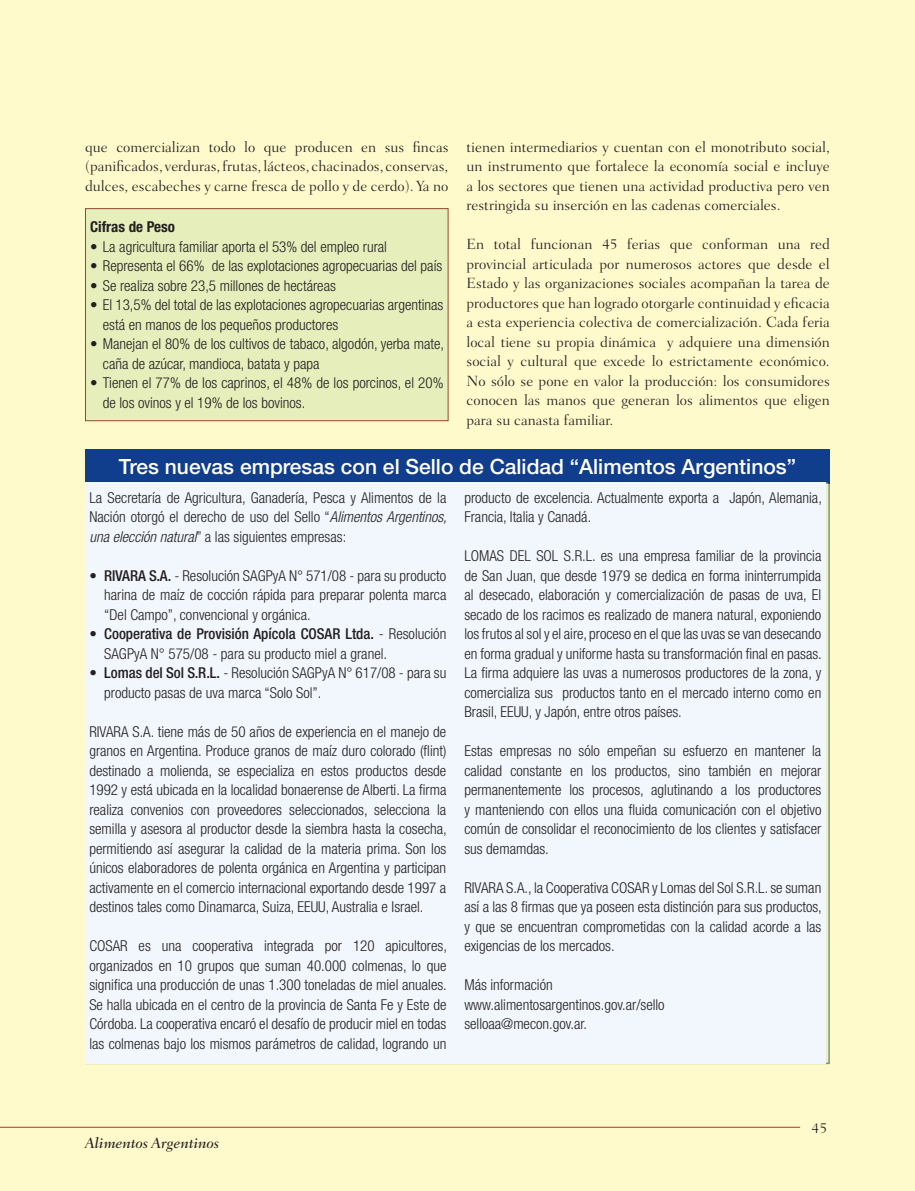
<style>
.page{position:relative;width:915px;height:1191px;background:#fff}
.page>*{position:absolute;margin:0;border:0;box-sizing:border-box;transform-origin:0 0}
.t1{font:500 21px "Helvetica Neue LT Std";color:#fff}
.volitas{font:300 condensed 15px/19.5px "Helvetica Neue LT Std";color:#231f20;text-align:justify}
.t2{font:300 15px/19.5px "Fairfield LT Std";color:#231f20;text-align:justify}
.t3{font:italic 500 15px "Fairfield LT Std";color:#231f20}
.t4{font:700 condensed 15px "Helvetica Neue LT Std";color:#231f20}
.s1{font-style:italic}
.s2{font-weight:500}
</style>
<div class="page">
<div style="left:1px;top:0;width:913px;height:1191px;background:#fffacb"></div>
<hr style="left:0;top:1126px;width:799px;height:1px;background:#b32b33">
<div style="left:85px;top:450px;width:744px;height:34px;background:#103d8c"></div>
<div style="left:85px;top:209px;width:363px;height:212px;background:#e6eebc"></div>
<div style="left:85px;top:208px;width:363px;height:213px;border:1px solid #90492c"></div>
<div style="left:85px;top:482px;width:740px;height:581px;background:#f1f7fc"></div>
<p class="t2" style="left:85px;top:137px;width:365px">que comercializan todo lo que producen en sus fincas (panificados, verduras, frutas, lácteos, chacinados, conservas, dulces, escabeches y carne fresca de pollo y de cerdo). Ya no</p>
<p class="t2" style="left:466px;top:137px;width:365px">tienen intermediarios y cuentan con el monotributo social, un instrumento que fortalece la economía social e incluye a los sectores que tienen una actividad productiva pero ven restringida su inserción en las cadenas comerciales.</p>
<p class="t2" style="left:466px;top:234px;width:365px">En total funcionan 45 ferias que conforman una red provincial articulada por numerosos actores que desde el Estado y las organizaciones sociales acompañan la tarea de productores que han logrado otorgarle continuidad y eficacia a esta experiencia colectiva de comercialización. Cada feria local tiene su propia dinámica y adquiere una dimensión social y cultural que excede lo estrictamente económico.<br>No sólo se pone en valor la producción: los consumidores conocen las manos que generan los alimentos que eligen para su canasta familiar.</p>
<p class="t4" style="left:90px;top:218px;width:86px">Cifras de Peso</p>
<p class="volitas" style="left:90px;top:236px;width:298px">• La agricultura familiar aporta el 53% del empleo rural</p>
<p class="volitas" style="left:90px;top:256px;width:353px">• Representa el 66% de las explotaciones agropecuarias del país</p>
<p class="volitas" style="left:90px;top:275px;width:247px">• Se realiza sobre 23,5 millones de hectáreas</p>
<p class="volitas" style="left:103px;top:295px;width:342px;text-indent:-13px">• El 13,5% del total de las explotaciones agropecuarias argentinas está en manos de los pequeños productores</p>
<p class="volitas" style="left:103px;top:334px;width:342px;text-indent:-13px">• Manejan el 80% de los cultivos de tabaco, algodón, yerba mate, caña de azúcar, mandioca, batata y papa</p>
<p class="volitas" style="left:103px;top:373px;width:342px;text-indent:-13px">• Tienen el 77% de los caprinos, el 48% de los porcinos, el 20% de los ovinos y el 19% de los bovinos.</p>
<p class="t1" style="left:119px;top:454px;width:678px">Tres nuevas empresas con el Sello de Calidad “Alimentos Argentinos”</p>
<p class="volitas" style="left:89px;top:487px;width:359px">La Secretaría de Agricultura, Ganadería, Pesca y Alimentos de la Nación otorgó el derecho de uso del Sello “<span class="s1">Alimentos Argentinos, una elección natural</span>” a las siguientes empresas:</p>
<p class="volitas" style="left:104px;top:565px;width:343px;text-indent:-15px">• <span class="s2">RIVARA S.A.</span> - Resolución SAGPyA N° 571/08 - para su producto harina de maíz de cocción rápida para preparar polenta marca “Del Campo”, convencional y orgánica.</p>
<p class="volitas" style="left:104px;top:624px;width:343px;text-indent:-15px">• <span class="s2">Cooperativa de Provisión Apícola COSAR Ltda.</span> - Resolución<br>SAGPyA N° 575/08 - para su producto miel a granel.</p>
<p class="volitas" style="left:104px;top:663px;width:343px;text-indent:-15px">• <span class="s2">Lomas del Sol S.R.L.</span> - Resolución SAGPyA N° 617/08 - para su producto pasas de uva marca “Solo Sol”.</p>
<p class="volitas" style="left:89px;top:721px;width:359px">RIVARA S.A. tiene más de 50 años de experiencia en el manejo de granos en Argentina. Produce granos de maíz duro colorado (flint) destinado a molienda, se especializa en estos productos desde 1992 y está ubicada en la localidad bonaerense de Alberti. La firma realiza convenios con proveedores seleccionados, selecciona la semilla y asesora al productor desde la siembra hasta la cosecha, permitiendo así asegurar la calidad de la materia prima. Son los únicos elaboradores de polenta orgánica en Argentina y participan activamente en el comercio internacional exportando desde 1997 a destinos tales como Dinamarca, Suiza, EEUU, Australia e Israel.</p>
<p class="volitas" style="left:89px;top:936px;width:359px">COSAR es una cooperativa integrada por 120 apicultores, organizados en 10 grupos que suman 40.000 colmenas, lo que significa una producción de unas 1.300 toneladas de miel anuales.<br>Se halla ubicada en el centro de la provincia de Santa Fe y Este de Córdoba. La cooperativa encaró el desafío de producir miel en todas las colmenas bajo los mismos parámetros de calidad, logrando un</p>
<p class="volitas" style="left:464px;top:487px;width:359px">producto de excelencia. Actualmente exporta a Japón, Alemania,<br>Francia, Italia y Canadá.</p>
<p class="volitas" style="left:464px;top:546px;width:359px">LOMAS DEL SOL S.R.L. es una empresa familiar de la provincia de San Juan, que desde 1979 se dedica en forma ininterrumpida al desecado, elaboración y comercialización de pasas de uva, El secado de los racimos es realizado de manera natural, exponiendo los frutos al sol y el aire, proceso en el que las uvas se van desecando en forma gradual y uniforme hasta su transformación final en pasas.<br>La firma adquiere las uvas a numerosos productores de la zona, y comercializa sus productos tanto en el mercado interno como en Brasil, EEUU, y Japón, entre otros países.</p>
<p class="volitas" style="left:464px;top:741px;width:358px">Estas empresas no sólo empeñan su esfuerzo en mantener la calidad constante en los productos, sino también en mejorar permanentemente los procesos, aglutinando a los productores y manteniendo con ellos una fluida comunicación con el objetivo común de consolidar el reconocimiento de los clientes y satisfacer sus demamdas.</p>
<p class="volitas" style="left:464px;top:877px;width:359px">RIVARA S.A., la Cooperativa COSAR y Lomas del Sol S.R.L.se suman así a las 8 firmas que ya poseen esta distinción para sus productos, y que se encuentran comprometidas con la calidad acorde a las exigencias de los mercados.</p>
<p class="volitas" style="left:464px;top:975px;width:90px">Más información</p>
<p class="volitas" style="left:464px;top:994px;width:202px">www.alimentosargentinos.gov.ar/sello</p>
<p class="volitas" style="left:464px;top:1014px;width:124px">selloaa@mecon.gov.ar.</p>
<p class="t3" style="left:85px;top:1134px;width:135px">Alimentos Argentinos</p>
<p class="t2" style="left:811px;top:1118px;width:17px">45</p>
</div>
